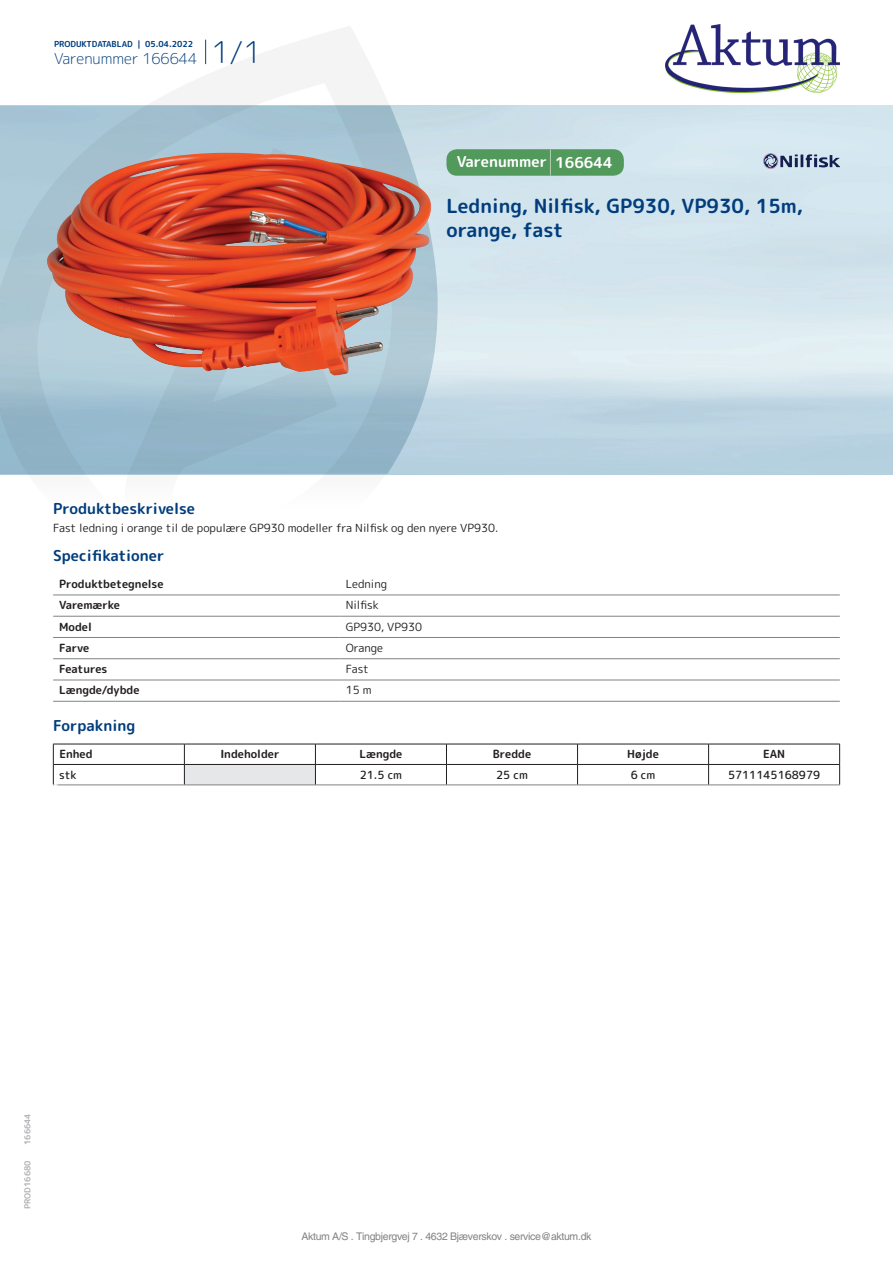
<style>
.page{position:relative;width:893px;height:1263px;background:#fff}
.page>*{position:absolute;margin:0;border:0;box-sizing:border-box;transform-origin:0 0}
.t1{font:700 19.5px/24px "Rounded Mplus 1 c";color:#013d7d}
.t2{font:700 15px "Rounded Mplus 1 c";color:#013d7d}
.t3{font:300 15px "Rounded Mplus 1 c";color:#013d7d}
.t4{font:700 15px "Rounded Mplus 1 c";color:#fff}
.t5{font:11.25px "Rounded Mplus 1 c";color:#231f20}
.t6{font:700 11.25px "Rounded Mplus 1 c";color:#231f20}
.t7{font:500 11.25px "Rounded Mplus 1 c";color:#231f20}
.t8{font:10.5px "Helvetica";letter-spacing:-.03em;color:#808285}
.t9{font:700 10.5px "Rounded Mplus 1 c";color:#fff}
.t10{font:700 8.25px "Rounded Mplus 1 c";color:#013d7d}
.t11{font:700 8.25px "Rounded Mplus 1 c";color:#b2b3b7}
.s1{font-size:30px}
.s2{font-size:25.5px}
</style>
<div class="page">
<svg style="left:0;top:26px;width:439px;height:569px"></svg>
<svg style="left:0;top:106px;width:438px;height:368px;background:#a1c0d0"></svg>
<svg style="left:205px;top:40px;width:1px;height:24px"></svg>
<img style="left:46px;top:153px;width:387px;height:223px">
<hr style="left:53px;top:595px;width:287px;height:1px;background:#808285">
<hr style="left:340px;top:595px;width:500px;height:1px;background:#808285">
<hr style="left:53px;top:616px;width:287px;height:1px;background:#808285">
<hr style="left:340px;top:616px;width:500px;height:1px;background:#808285">
<hr style="left:53px;top:637px;width:287px;height:1px;background:#808285">
<hr style="left:340px;top:637px;width:500px;height:1px;background:#808285">
<hr style="left:53px;top:658px;width:287px;height:1px;background:#808285">
<hr style="left:340px;top:658px;width:500px;height:1px;background:#808285">
<hr style="left:53px;top:680px;width:287px;height:1px;background:#808285">
<hr style="left:340px;top:680px;width:500px;height:1px;background:#808285">
<hr style="left:53px;top:701px;width:287px;height:1px;background:#808285">
<hr style="left:340px;top:701px;width:500px;height:1px;background:#808285">
<div style="left:184px;top:764px;width:131px;height:21px;background:#e6e7e9"></div>
<hr style="left:53px;top:744px;width:131px;height:1px;background:#231f20">
<hr style="left:184px;top:744px;width:131px;height:1px;background:#231f20">
<hr style="left:315px;top:744px;width:131px;height:1px;background:#231f20">
<hr style="left:446px;top:744px;width:131px;height:1px;background:#231f20">
<hr style="left:577px;top:744px;width:132px;height:1px;background:#231f20">
<hr style="left:709px;top:744px;width:131px;height:1px;background:#231f20">
<hr style="left:53px;top:764px;width:131px;height:1px;background:#231f20">
<svg style="left:53px;top:744px;width:1px;height:41px"></svg>
<hr style="left:184px;top:764px;width:131px;height:1px;background:#231f20">
<svg style="left:184px;top:744px;width:1px;height:41px"></svg>
<hr style="left:315px;top:764px;width:131px;height:1px;background:#231f20">
<svg style="left:315px;top:744px;width:1px;height:41px"></svg>
<hr style="left:446px;top:764px;width:131px;height:1px;background:#231f20">
<svg style="left:446px;top:744px;width:1px;height:41px"></svg>
<hr style="left:577px;top:764px;width:132px;height:1px;background:#231f20">
<svg style="left:577px;top:744px;width:1px;height:41px"></svg>
<hr style="left:709px;top:764px;width:131px;height:1px;background:#231f20">
<svg style="left:708px;top:744px;width:1px;height:41px"></svg>
<svg style="left:839px;top:744px;width:1px;height:41px"></svg>
<hr style="left:53px;top:785px;width:131px;height:1px;background:#808285">
<hr style="left:184px;top:785px;width:131px;height:1px;background:#808285">
<hr style="left:315px;top:785px;width:131px;height:1px;background:#808285">
<hr style="left:446px;top:785px;width:131px;height:1px;background:#808285">
<hr style="left:577px;top:785px;width:132px;height:1px;background:#808285">
<hr style="left:709px;top:785px;width:131px;height:1px;background:#808285">
<div style="left:446px;top:149px;width:178px;height:27px;background:#52995c;border-radius:10px"></div>
<img style="left:763px;top:153px;width:77px;height:16px">
<img style="left:665px;top:24px;width:174px;height:68px">
<p class="t10" style="left:54px;top:38px;width:141px">PRODUKTDATABLAD | 05.04.2022</p>
<h2 class="t3" style="left:54px;top:48px;width:209px">Varenummer 166644 <span class="s1">1/1</span></h2>
<h2 class="t4" style="left:457px;top:151px;width:157px">Varenummer <span class="s2">|</span> 166644</h2>
<h1 class="t1" style="left:446px;top:194px;width:358px">Ledning, Nilfisk, GP930, VP930, 15m, orange, fast</h1>
<h2 class="t2" style="left:53px;top:498px;width:143px">Produktbeskrivelse</h2>
<p class="t5" style="left:53px;top:520px;width:447px">Fast ledning i orange til de populære GP930 modeller fra Nilfisk og den nyere VP930.</p>
<h2 class="t2" style="left:53px;top:545px;width:113px">Specifikationer</h2>
<p class="t6" style="left:59px;top:576px;width:106px">Produktbetegnelse</p>
<p class="t5" style="left:346px;top:576px;width:43px">Ledning</p>
<p class="t6" style="left:59px;top:597px;width:62px">Varemærke</p>
<p class="t5" style="left:346px;top:597px;width:34px">Nilfisk</p>
<p class="t6" style="left:59px;top:618px;width:34px">Model</p>
<p class="t5" style="left:346px;top:618px;width:78px">GP930, VP930</p>
<p class="t6" style="left:59px;top:640px;width:32px">Farve</p>
<p class="t5" style="left:346px;top:640px;width:39px">Orange</p>
<p class="t6" style="left:59px;top:661px;width:50px">Features</p>
<p class="t5" style="left:346px;top:661px;width:25px">Fast</p>
<p class="t6" style="left:59px;top:682px;width:82px">Længde/dybde</p>
<p class="t5" style="left:346px;top:682px;width:27px">15 m</p>
<h2 class="t2" style="left:53px;top:715px;width:84px">Forpakning</h2>
<p class="t6" style="left:59px;top:746px;width:35px">Enhed</p>
<p class="t6" style="left:220px;top:746px;width:61px">Indeholder</p>
<p class="t6" style="left:359px;top:746px;width:44px">Længde</p>
<p class="t6" style="left:493px;top:746px;width:40px">Bredde</p>
<p class="t6" style="left:627px;top:746px;width:33px">Højde</p>
<p class="t6" style="left:763px;top:746px;width:24px">EAN</p>
<p class="t7" style="left:59px;top:767px;width:19px">stk</p>
<p class="t7" style="left:360px;top:767px;width:44px">21.5 cm</p>
<p class="t7" style="left:496px;top:767px;width:33px">25 cm</p>
<p class="t7" style="left:631px;top:767px;width:26px">6 cm</p>
<p class="t7" style="left:728px;top:767px;width:94px">5711145168979</p>
<p class="t9" style="left:53px;top:780px;width:7px">*</p>
<p class="t11" style="left:22px;top:1145px;width:33px;rotate:-90deg">166644</p>
<p class="t11" style="left:22px;top:1209px;width:50px;rotate:-90deg">PROD16680</p>
<p class="t8" style="left:302px;top:1230px;width:291px">Aktum A/S . Tingbjergvej 7 . 4632 Bjæverskov . service@aktum.dk</p>
</div>
